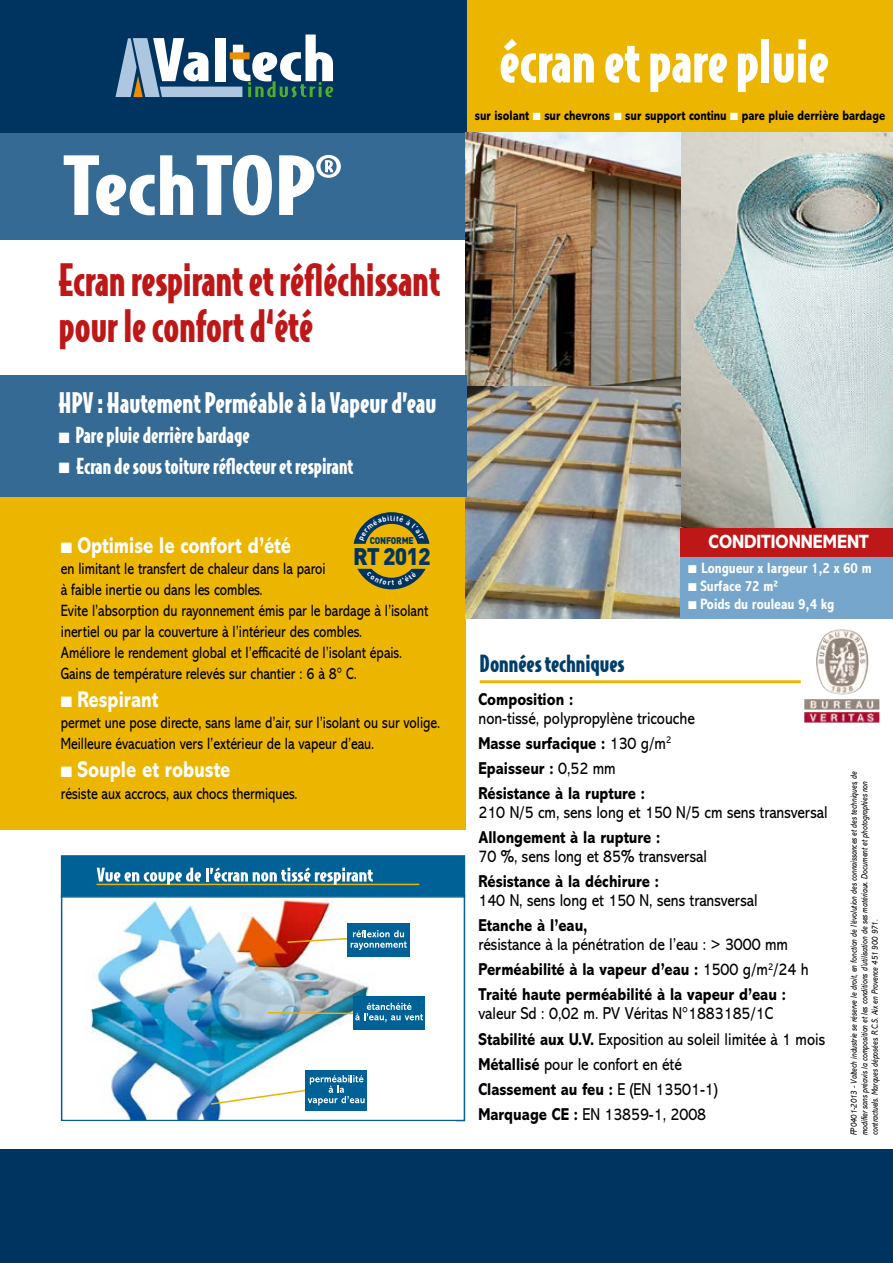
<style>
.page{position:relative;width:893px;height:1263px;background:#fff}
.page>*{position:absolute;margin:0;border:0;box-sizing:border-box;transform-origin:0 0}
.t1{font:900 77.25px "Bodega Sans";letter-spacing:-.005em;color:#fff;scale:1.2 1}
.t2{font:900 55.95px "Bodega Sans";color:#fff}
.t3{font:900 42.45px/45.9px "Bodega Sans";color:#bd1718;scale:.91 1}
.t4{font:900 27px "Bodega Sans";color:#fff;scale:.95 1}
.t5{font:900 23.7px "DIN Pro";letter-spacing:-.04em;color:#003460;scale:.95 1}
.t6{font:800 22.95px "Abadi";color:#fff;scale:.8 1}
.t7{font:900 22.5px "Bodega Sans";color:#003d6a}
.t8{font:900 21px "Bodega Sans";color:#fff;scale:.95 1}
.t9{font:800 19.35px "Abadi";color:#fff;scale:.9 1}
.t10{font:800 17.4px/25px "Abadi";color:#000;scale:.85 1}
.t11{font:17.4px/25px "Abadi";color:#000;scale:.85 1}
.t12{font:16.5px/21px "Abadi";color:#000;scale:.8 1}
.t13{font:700 condensed 15.15px "Abadi";color:#fff}
.t14{font:800 13.8px "Abadi";color:#000;scale:.8 1}
.t15{font:900 9.6px "DIN Pro";letter-spacing:-.025em;color:#003460;scale:.9 1}
.t16{font:italic 9px/10.5px "Abadi";color:#000;scale:.8 1}
.s1{color:#fff}
.s2{font-weight:400}
.s3{font-weight:800}
</style>
<div class="page">
<div style="left:420px;top:0;width:473px;height:133px;background:#ecb600"></div>
<div style="left:0;top:0;width:466px;height:133px;background:#003460"></div>
<svg style="left:115px;top:35px;width:218px;height:63px"></svg>
<div style="left:0;top:133px;width:476px;height:107px;background:#346a94"></div>
<div style="left:0;top:497px;width:465px;height:333px;background:#ecb600"></div>
<img style="left:680px;top:133px;width:213px;height:485px">
<img style="left:465px;top:133px;width:215px;height:253px">
<img style="left:465px;top:386px;width:215px;height:232px">
<img style="left:804px;top:629px;width:75px;height:94px">
<div style="left:0;top:375px;width:466px;height:122px;background:#346a94"></div>
<img style="left:75px;top:897px;width:329px;height:221px">
<div style="left:62px;top:857px;width:402px;height:39px;background:#006197"></div>
<div style="left:61px;top:855px;width:404px;height:42px;border:2px solid #006197"></div>
<div style="left:61px;top:894px;width:404px;height:227px;border:2px solid #006197"></div>
<hr style="left:97px;top:884px;width:322px;height:1px;background:#e8b300">
<svg style="left:97px;top:867px;width:276px;height:18px"></svg>
<div style="left:347px;top:923px;width:63px;height:34px;background:#006197"></div>
<svg style="left:286px;top:930px;width:121px;height:20px"></svg>
<div style="left:354px;top:996px;width:71px;height:33px;background:#006197"></div>
<div style="left:306px;top:1070px;width:61px;height:40px;background:#006197"></div>
<img style="left:209px;top:1002px;width:214px;height:104px">
<hr style="left:480px;top:680px;width:321px;height:3px;background:#ecb600">
<div style="left:681px;top:553px;width:212px;height:65px;background:#76a6cb"></div>
<div style="left:680px;top:528px;width:213px;height:29px;background:#bd1718"></div>
<div style="left:0;top:1149px;width:893px;height:114px;background:#003460"></div>
<svg style="left:357px;top:569px;width:69px;height:20px"></svg>
<svg style="left:354px;top:512px;width:75px;height:32px"></svg>
<h1 class="t1" style="left:63px;top:135px;width:234px">TechTOP®</h1>
<h3 class="t3" style="left:59px;top:255px;width:420px">Ecran respirant et réfléchissant pour le confort d‘été</h3>
<h3 class="t4" style="left:59px;top:385px;width:399px">HPV : Hautement Perméable à la Vapeur d’eau</h3>
<p class="t8" style="left:59px;top:421px;width:202px">■ Pare pluie derrière bardage</p>
<p class="t8" style="left:59px;top:452px;width:311px">■ Ecran de sous toiture réflecteur et respirant</p>
<p class="t15" style="left:370px;top:534px;width:50px">CONFORME</p>
<h3 class="t6" style="left:61px;top:533px;width:289px">■ Optimise le confort d’été</h3>
<p class="t12" style="left:61px;top:559px;width:461px">en limitant le transfert de chaleur dans la paroi<br>à faible inertie ou dans les combles.<br>Evite l’absorption du rayonnement émis par le bardage à l’isolant inertiel ou par la couverture à l’intérieur des combles.<br>Améliore le rendement global et l’efficacité de l’isolant épais.<br>Gains de température relevés sur chantier : 6 à 8° C.</p>
<h3 class="t6" style="left:61px;top:687px;width:123px">■ Respirant</h3>
<p class="t12" style="left:61px;top:713px;width:475px">permet une pose directe, sans lame d’air, sur l’isolant ou sur volige.<br>Meilleure évacuation vers l’extérieur de la vapeur d’eau.</p>
<h3 class="t6" style="left:61px;top:757px;width:213px">■ Souple et robuste</h3>
<p class="t12" style="left:61px;top:783px;width:297px">résiste aux accrocs, aux chocs thermiques.</p>
<h3 class="t5" style="left:353px;top:540px;width:83px">RT 2012</h3>
<h2 class="t2" style="left:499px;top:24px;width:331px">écran et pare pluie</h2>
<p class="t14" style="left:475px;top:107px;width:514px">sur isolant <span class="s1">■</span> sur chevrons <span class="s1">■</span> sur support continu <span class="s1">■</span> pare pluie derrière bardage</p>
<h3 class="t7" style="left:480px;top:648px;width:146px">Données techniques</h3>
<p class="t9" style="left:709px;top:531px;width:180px">CONDITIONNEMENT</p>
<p class="t13" style="left:688px;top:559px;width:185px">■ Longueur x largeur 1,2 x 60 m</p>
<p class="t13" style="left:688px;top:578px;width:92px">■ Surface 72 m²</p>
<p class="t13" style="left:688px;top:596px;width:147px">■ Poids du rouleau 9,4 kg</p>
<p class="t10" style="left:478px;top:686px;width:113px">Composition :</p>
<p class="t10" style="left:478px;top:705px;width:256px"><span class="s2">non-tissé, polypropylène tricouche<br></span>Masse surfacique : <span class="s2">130 g/m</span><sup>2<br></sup>Epaisseur : <span class="s2">0,52 mm<br></span>Résistance à la rupture :</p>
<p class="t11" style="left:478px;top:800px;width:412px">210 N/5 cm, sens long et 150 N/5 cm sens transversal</p>
<p class="t10" style="left:478px;top:825px;width:215px">Allongement à la rupture :</p>
<p class="t11" style="left:478px;top:844px;width:270px">70 %, sens long et 85% transversal</p>
<p class="t10" style="left:478px;top:869px;width:214px">Résistance à la déchirure :</p>
<p class="t11" style="left:478px;top:888px;width:330px">140 N, sens long et 150 N, sens transversal</p>
<p class="t10" style="left:478px;top:913px;width:130px">Etanche à l’eau,</p>
<p class="t10" style="left:478px;top:932px;width:390px"><span class="s2">résistance à la pénétration de l’eau : &gt; 3000 mm<br></span>Perméabilité à la vapeur d’eau : <span class="s2">1500 g/m</span><sup>2</sup><span class="s2">/24 h<br></span>Traité haute perméabilité à la vapeur d’eau :</p>
<p class="t11" style="left:478px;top:1001px;width:409px">valeur Sd : 0,02 m. PV Véritas N°1883185/1C <span class="s3">Stabilité aux U.V.</span> Exposition au soleil limitée à 1 mois <span class="s3">Métallisé</span> pour le confort en été<br><span class="s3">Classement au feu :</span> E (EN 13501-1)<br><span class="s3">Marquage CE :</span> EN 13859-1, 2008</p>
<p class="t16" style="left:849px;top:1135px;width:457px;rotate:-90deg">FP0401-2013 - Valtech industrie se réserve le droit, en fonction de l’évolution des connaissances et des techniques, de modifier sans préavis la composition et les conditions d’utilisation de ses matériaux. Document et photographies non contractuels. Marques déposées. R.C.S. Aix en Provence 451 900 971.</p>
</div>
